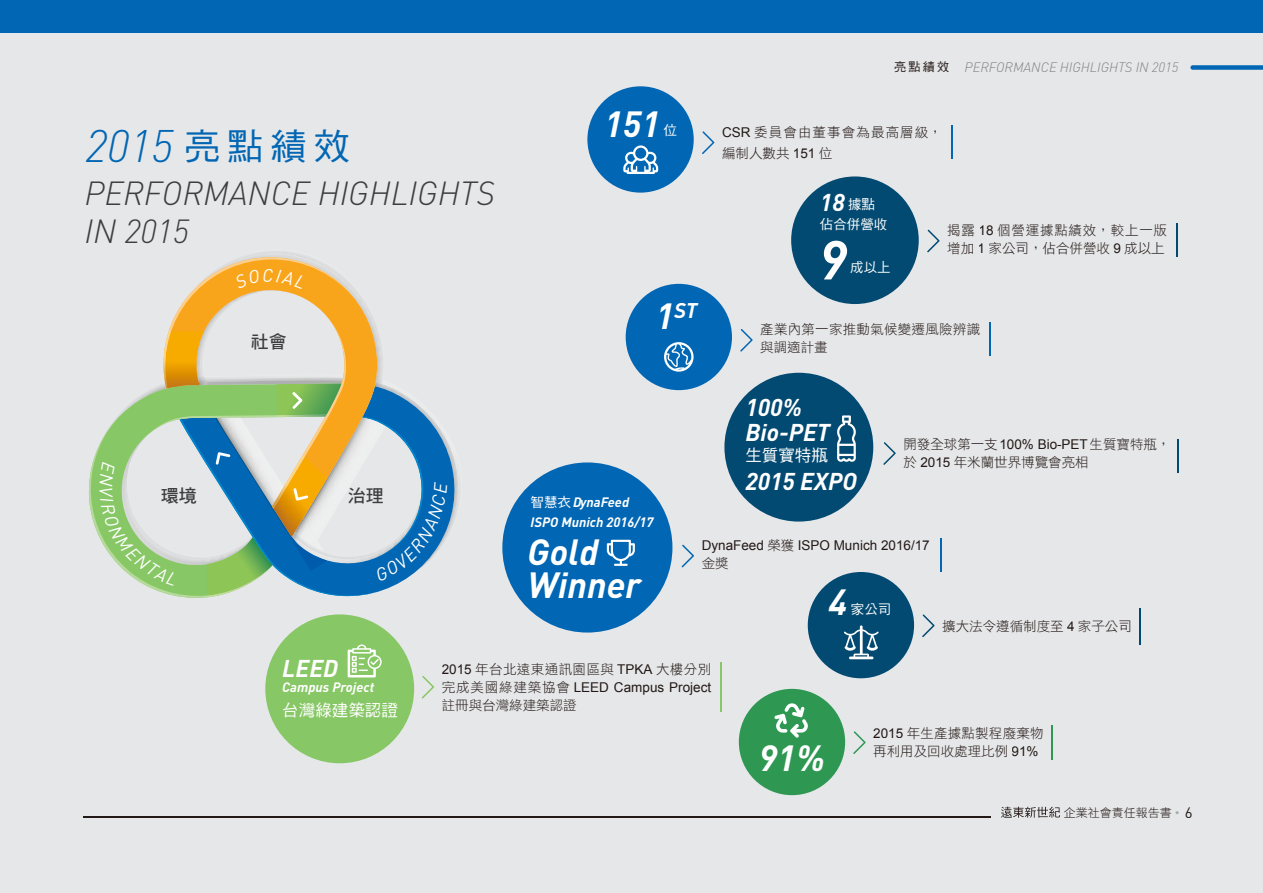
<style>
.page{position:relative;width:1263px;height:893px;background:#e6e7e9}
.page>*{position:absolute;margin:0;border:0;box-sizing:border-box;transform-origin:0 0}
.t1{font:italic 700 54px "DIN";color:#fff}
.t2{font:italic 300 45px "DIN";color:#0166b3}
.t3{font:italic 700 36px "DIN";color:#fff}
.t4{font:italic 300 33px/38.5px "DIN";color:#3e3e3f}
.t5{font:italic 700 24px/25px "DIN";color:#fff}
.t6{font:italic 700 21px "DIN";color:#fff}
.t7{font:18px "DF Hei Std W7";color:#3e3e3f}
.t8{font:16.5px "DF Hei Std W5";color:#fff}
.t9{font:13.5px/18px "DF Hei Std W3";color:#231916}
.t10{font:13.5px "Arial";color:#231916}
.t11{font:italic 700 13.5px "DIN";color:#fff}
.t12{font:13.5px/18px "DF Hei Std W3";letter-spacing:.06em;color:#231916}
.t13{font:italic 300 13.5px "DIN";color:#808285}
.t14{font:13.5px/21px "DF Hei Std W3";letter-spacing:.08em;color:#231916}
.t15{font:13.5px "DF Hei Std W3";letter-spacing:.03em;color:#231916}
.t16{font:13.5px/18px "DF Hei Std W3";letter-spacing:.02em;color:#231916}
.t17{font:13.5px "DF Hei Std W5";color:#fff}
.t18{font:12px "DF Hei Std W3";color:#231916}
.s1{font-family:"DF Hei Std W5";font-weight:400;font-style:normal;font-size:12px;color:#231916}
.s2{font-family:"DF Hei Std W5";font-weight:400;font-style:normal;font-size:36px}
.s3{font-family:"Arial"}
.s4{font-family:"DF Hei Std W5";font-weight:400;font-style:normal;font-size:13.5px}
.s5{font-size:36px}
.s6{font-family:"DF Hei Std W5";font-weight:400;font-style:normal}
.s7{font-family:"DF Hei Std W3"}
.s8{font-family:"Arial";color:#a8a9ad}
.s9{font-family:"DIN";font-size:15px}
</style>
<div class="page">
<div style="left:587px;top:86px;width:107px;height:107px;background:#0166b3;border-radius:50%"></div>
<svg style="left:702px;top:131px;width:12px;height:23px"></svg>
<hr style="left:951px;top:125px;width:1px;height:34px;background:#0166b3">
<div style="left:791px;top:176px;width:128px;height:128px;background:#024a72;border-radius:50%"></div>
<svg style="left:927px;top:230px;width:12px;height:22px"></svg>
<hr style="left:1176px;top:224px;width:2px;height:33px;background:#024a72">
<div style="left:626px;top:284px;width:106px;height:106px;background:#0166b3;border-radius:50%"></div>
<svg style="left:740px;top:329px;width:13px;height:23px"></svg>
<hr style="left:989px;top:323px;width:2px;height:33px;background:#0166b3">
<div style="left:808px;top:572px;width:106px;height:106px;background:#024a72;border-radius:50%"></div>
<svg style="left:922px;top:614px;width:12px;height:23px"></svg>
<hr style="left:1139px;top:608px;width:2px;height:37px;background:#024a72">
<svg style="left:664px;top:342px;width:29px;height:30px"></svg>
<svg style="left:844px;top:625px;width:35px;height:34px"></svg>
<div style="left:502px;top:462px;width:170px;height:171px;background:#0166b3;border-radius:50%"></div>
<svg style="left:682px;top:545px;width:12px;height:22px"></svg>
<hr style="left:940px;top:539px;width:2px;height:33px;background:#0166b3">
<div style="left:724px;top:373px;width:149px;height:149px;background:#024a72;border-radius:50%"></div>
<svg style="left:883px;top:442px;width:13px;height:23px"></svg>
<hr style="left:1177px;top:439px;width:1px;height:34px;background:#024a72">
<svg style="left:623px;top:145px;width:35px;height:29px"></svg>
<svg style="left:607px;top:540px;width:28px;height:26px"></svg>
<svg style="left:837px;top:415px;width:19px;height:47px"></svg>
<div style="left:0;top:0;width:1263px;height:33px;background:#0166b3"></div>
<div style="left:739px;top:689px;width:106px;height:106px;background:#2e9853;border-radius:50%"></div>
<svg style="left:853px;top:731px;width:13px;height:23px"></svg>
<hr style="left:1051px;top:725px;width:1px;height:35px;background:#2e9853">
<div style="left:265px;top:614px;width:149px;height:149px;background:#87c765;border-radius:50%"></div>
<svg style="left:422px;top:676px;width:12px;height:22px"></svg>
<hr style="left:720px;top:662px;width:2px;height:50px;background:#87c765">
<svg style="left:348px;top:644px;width:34px;height:33px"></svg>
<svg style="left:774px;top:703px;width:34px;height:35px"></svg>
<svg style="left:1001px;top:807px;width:59px;height:11px"></svg>
<hr style="left:83px;top:816px;width:908px;height:2px;background:#231916">
<svg style="left:1190px;top:65px;width:73px;height:5px"></svg>
<svg style="left:88px;top:252px;width:371px;height:346px"></svg>
<p class="t13" style="left:894px;top:58px;width:286px"><span class="s1">亮點績效</span> PERFORMANCE HIGHLIGHTS IN 2015</p>
<h3 class="t3" style="left:604px;top:101px;width:57px">151</h3>
<p class="t17" style="left:663px;top:123px;width:15px">位</p>
<h2 class="t2" style="left:85px;top:118px;width:266px">2015 <span class="s2">亮點績效</span></h2>
<p class="t14" style="left:722px;top:121px;width:221px"><span class="s3">CSR</span> 委員會由董事會為最高層級，編制人數共 <span class="s3">151</span> 位</p>
<h3 class="t4" style="left:85px;top:173px;width:412px">PERFORMANCE HIGHLIGHTS<br>IN 2015</h3>
<h3 class="t5" style="left:820px;top:189px;width:57px">18 <span class="s4">據點</span></h3>
<p class="t17" style="left:820px;top:217px;width:69px">佔合併營收</p>
<h1 class="t1" style="left:819px;top:225px;width:29px">9</h1>
<p class="t17" style="left:850px;top:260px;width:42px">成以上</p>
<p class="t12" style="left:947px;top:221px;width:221px">揭露 <span class="s3">18</span> 個營運據點績效，較上一版增加 <span class="s3">1</span> 家公司，佔合併營收 <span class="s3">9</span> 成以上</p>
<h3 class="t7" style="left:251px;top:332px;width:37px">社會</h3>
<h3 class="t7" style="left:161px;top:486px;width:37px">環境</h3>
<h3 class="t7" style="left:348px;top:486px;width:37px">治理</h3>
<h3 class="t5" style="left:282px;top:655px;width:57px">LEED</h3>
<p class="t11" style="left:282px;top:679px;width:93px">Campus Project</p>
<p class="t8" style="left:282px;top:701px;width:117px">台灣綠建築認證</p>
<h3 class="t6" style="left:656px;top:297px;width:43px"><span class="s5">1</span>ST</h3>
<p class="t11" style="left:530px;top:494px;width:100px"><span class="s6">智慧衣</span>DynaFeed</p>
<p class="t11" style="left:530px;top:513px;width:124px">ISPO Munich 2016/17</p>
<p class="t16" style="left:760px;top:320px;width:221px">產業內第一家推動氣候變遷風險辨識與調適計畫</p>
<h3 class="t5" style="left:745px;top:393px;width:86px">100%<br>Bio-PET</h3>
<p class="t8" style="left:745px;top:446px;width:84px">生質寶特瓶</p>
<h3 class="t5" style="left:745px;top:468px;width:113px">2015 EXPO</h3>
<p class="t9" style="left:903px;top:435px;width:269px">開發全球第一支<span class="s3">100% Bio-PET</span>生質寶特瓶，於 <span class="s3">2015</span> 年米蘭世界博覽會亮相</p>
<h3 class="t3" style="left:528px;top:529px;width:73px">Gold</h3>
<h3 class="t3" style="left:528px;top:561px;width:115px">Winner</h3>
<p class="t10" style="left:702px;top:537px;width:230px">DynaFeed <span class="s7">榮獲</span> ISPO Munich 2016/17</p>
<p class="t9" style="left:702px;top:554px;width:28px">金獎</p>
<h3 class="t3" style="left:829px;top:579px;width:20px">4</h3>
<p class="t17" style="left:851px;top:602px;width:42px">家公司</p>
<p class="t15" style="left:442px;top:662px;width:271px"><span class="s3">2015</span> 年台北遠東通訊園區與 <span class="s3">TPKA</span> 大樓分別</p>
<p class="t10" style="left:442px;top:678px;width:271px"><span class="s7">完成美國綠建築協會</span> LEED Campus Project</p>
<p class="t9" style="left:442px;top:696px;width:136px">註冊與台灣綠建築認證</p>
<p class="t9" style="left:942px;top:617px;width:191px">擴大法令遵循制度至 <span class="s3">4</span> 家子公司</p>
<h3 class="t3" style="left:759px;top:735px;width:68px">91%</h3>
<p class="t9" style="left:873px;top:724px;width:172px"><span class="s3">2015</span> 年生產據點製程廢棄物再利用及回收處理比例 <span class="s3">91%</span></p>
<p class="t18" style="left:1064px;top:806px;width:130px">企業社會責任報告書 <span class="s8">•</span> <span class="s9">6</span></p>
</div>
